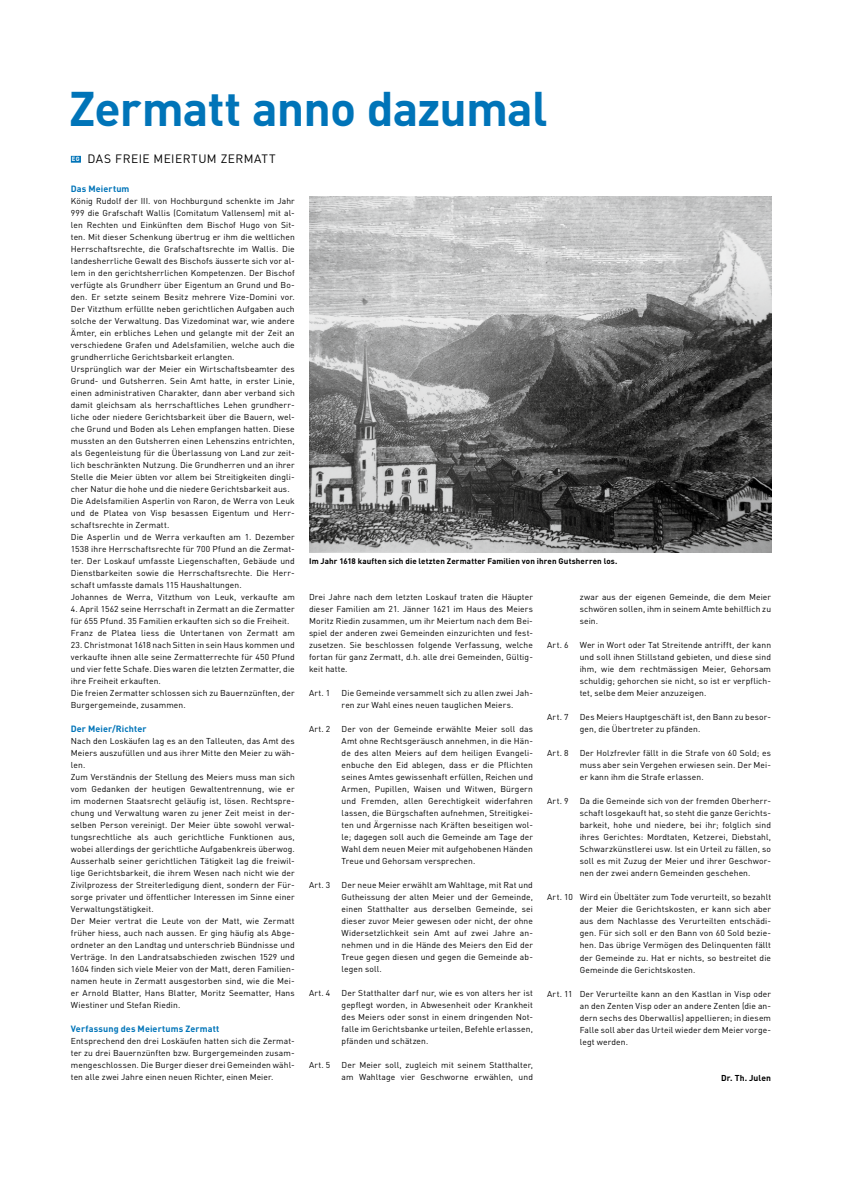
<style>
.page{position:relative;width:842px;height:1191px;background:#fff}
.page>*{position:absolute;margin:0;border:0;box-sizing:border-box;transform-origin:0 0}
.t1{font:700 48px "DIN";letter-spacing:-.02em;color:#0074b8}
.t2{font:12px "DIN";letter-spacing:.035em;color:#000}
.t3{font:700 9px "DIN";letter-spacing:.01em;color:#0074b8}
.t4{font:8.5px/12px "DIN";letter-spacing:.015em;color:#000;text-align:justify}
.t5{font:700 8.5px "DIN";letter-spacing:.015em;color:#000}
.t6{font:700 8px "DIN";letter-spacing:.015em;color:#000}
.s1{font-weight:700;font-size:6px;color:#fff}
</style>
<div class="page">
<div style="left:71px;top:156px;width:10px;height:7px;background:#0074b8"></div>
<img style="left:309px;top:196px;width:462px;height:356px">
<h1 class="t1" style="left:69px;top:78px;width:480px">Zermatt anno dazumal</h1>
<h2 class="t2" style="left:72px;top:151px;width:205px"><span class="s1">EG</span> DAS FREIE MEIERTUM ZERMATT</h2>
<p class="t3" style="left:71px;top:183px;width:60px">Das Meiertum</p>
<p class="t4" style="left:71px;top:195px;width:225px;text-align:left">König Rudolf der III. von Hochburgund schenkte im Jahr 999 die Grafschaft Wallis (Comitatum Vallensem) mit al&shy;len Rechten und Einkünften dem Bischof Hugo von Sit&shy;ten. Mit dieser Schenkung übertrug er ihm die weltlichen Herrschaftsrechte, die Grafschaftsrechte im Wallis. Die landesherrliche Gewalt des Bischofs äusserte sich vor al&shy;lem in den gerichtsherrlichen Kompetenzen. Der Bischof verfügte als Grundherr über Eigentum an Grund und Bo&shy;den. Er setzte seinem Besitz mehrere Vize-Domini vor.<br>Der Vitzthum erfüllte neben gerichtlichen Aufgaben auch solche der Verwaltung. Das Vizedominat war, wie andere Ämter, ein erbliches Lehen und gelangte mit der Zeit an verschiedene Grafen und Adelsfamilien, welche auch die grundherrliche Gerichtsbarkeit erlangten.<br>Ursprünglich war der Meier ein Wirtschaftsbeamter des Grund- und Gutsherren. Sein Amt hatte, in erster Linie, einen administrativen Charakter, dann aber verband sich damit gleichsam als herrschaftliches Lehen grundherr&shy;liche oder niedere Gerichtsbarkeit über die Bauern, wel&shy;che Grund und Boden als Lehen empfangen hatten. Diese mussten an den Gutsherren einen Lehenszins entrichten, als Gegenleistung für die Überlassung von Land zur zeit&shy;lich beschränkten Nutzung. Die Grundherren und an ihrer Stelle die Meier übten vor allem bei Streitigkeiten dingli&shy;cher Natur die hohe und die niedere Gerichtsbarkeit aus.<br>Die Adelsfamilien Asperlin von Raron, de Werra von Leuk und de Platea von Visp besassen Eigentum und Herr&shy;schaftsrechte in Zermatt.<br>Die Asperlin und de Werra verkauften am 1. Dezember 1538 ihre Herrschaftsrechte für 700 Pfund an die Zermat&shy;ter. Der Loskauf umfasste Liegenschaften, Gebäude und Dienstbarkeiten sowie die Herrschaftsrechte. Die Herr&shy;schaft umfasste damals 115 Haushaltungen.<br>Johannes de Werra, Vitzthum von Leuk, verkaufte am</p>
<p class="t4" style="left:71px;top:603px;width:225px;text-align:left">4. April 1562 seine Herrschaft in Zermatt an die Zermatter für 655 Pfund. 35 Familien erkauften sich so die Freiheit.<br>Franz de Platea liess die Untertanen von Zermatt am</p>
<p class="t4" style="left:71px;top:639px;width:225px;text-align:left">23. Christmonat 1618 nach Sitten in sein Haus kommen und verkaufte ihnen alle seine Zermatterrechte für 450 Pfund und vier fette Schafe. Dies waren die letzten Zermatter, die ihre Freiheit erkauften.<br>Die freien Zermatter schlossen sich zu Bauernzünften, der Burgergemeinde, zusammen.</p>
<p class="t3" style="left:71px;top:723px;width:77px">Der Meier/Richter</p>
<p class="t4" style="left:71px;top:735px;width:225px;text-align:left">Nach den Loskäufen lag es an den Talleuten, das Amt des Meiers auszufüllen und aus ihrer Mitte den Meier zu wäh&shy;len.<br>Zum Verständnis der Stellung des Meiers muss man sich vom Gedanken der heutigen Gewaltentrennung, wie er im modernen Staatsrecht geläufig ist, lösen. Rechtspre&shy;chung und Verwaltung waren zu jener Zeit meist in der&shy;selben Person vereinigt. Der Meier übte sowohl verwal&shy;tungsrechtliche als auch gerichtliche Funktionen aus, wobei allerdings der gerichtliche Aufgabenkreis überwog.<br>Ausserhalb seiner gerichtlichen Tätigkeit lag die freiwil&shy;lige Gerichtsbarkeit, die ihrem Wesen nach nicht wie der Zivilprozess der Streiterledigung dient, sondern der Für&shy;sorge privater und öffentlicher Interessen im Sinne einer Verwaltungstätigkeit.<br>Der Meier vertrat die Leute von der Matt, wie Zermatt früher hiess, auch nach aussen. Er ging häufig als Abge&shy;ordneter an den Landtag und unterschrieb Bündnisse und Verträge. In den Landratsabschieden zwischen 1529 und 1604 finden sich viele Meier von der Matt, deren Familien&shy;namen heute in Zermatt ausgestorben sind, wie die Mei&shy;er Arnold Blatter, Hans Blatter, Moritz Seematter, Hans Wiestiner und Stefan Riedin.</p>
<p class="t3" style="left:71px;top:1023px;width:150px">Verfassung des Meiertums Zermatt</p>
<p class="t4" style="left:71px;top:1035px;width:225px">Entsprechend den drei Loskäufen hatten sich die Zermat&shy;ter zu drei Bauernzünften bzw. Burgergemeinden zusam&shy;mengeschlossen. Die Burger dieser drei Gemeinden wähl&shy;ten alle zwei Jahre einen neuen Richter, einen Meier.</p>
<p class="t6" style="left:309px;top:556px;width:310px">Im Jahr 1618 kauften sich die letzten Zermatter Familien von ihren Gutsherren los.</p>
<p class="t4" style="left:309px;top:591px;width:225px">Drei Jahre nach dem letzten Loskauf traten die Häupter dieser Familien am 21. Jänner 1621 im Haus des Meiers Moritz Riedin zusammen, um ihr Meiertum nach dem Bei&shy;spiel der anderen zwei Gemeinden einzurichten und fest&shy;zusetzen. Sie beschlossen folgende Verfassung, welche fortan für ganz Zermatt, d.h. alle drei Gemeinden, Gültig&shy;keit hatte.</p>
<p class="t4" style="left:309px;top:687px;width:23px">Art. 1</p>
<p class="t4" style="left:342px;top:687px;width:193px">Die Gemeinde versammelt sich zu allen zwei Jah&shy;ren zur Wahl eines neuen tauglichen Meiers.</p>
<p class="t4" style="left:309px;top:723px;width:23px">Art. 2</p>
<p class="t4" style="left:342px;top:723px;width:193px">Der von der Gemeinde erwählte Meier soll das Amt ohne Rechtsgeräusch annehmen, in die Hän&shy;de des alten Meiers auf dem heiligen Evangeli&shy;enbuche den Eid ablegen, dass er die Pflichten seines Amtes gewissenhaft erfüllen, Reichen und Armen, Pupillen, Waisen und Witwen, Bürgern und Fremden, allen Gerechtigkeit widerfahren lassen, die Bürgschaften aufnehmen, Streitigkei&shy;ten und Ärgernisse nach Kräften beseitigen wol&shy;le; dagegen soll auch die Gemeinde am Tage der Wahl dem neuen Meier mit aufgehobenen Händen Treue und Gehorsam versprechen.</p>
<p class="t4" style="left:309px;top:879px;width:23px">Art. 3</p>
<p class="t4" style="left:342px;top:879px;width:193px">Der neue Meier erwählt am Wahltage, mit Rat und Gutheissung der alten Meier und der Gemeinde, einen Statthalter aus derselben Gemeinde, sei dieser zuvor Meier gewesen oder nicht, der ohne Widersetzlichkeit sein Amt auf zwei Jahre an&shy;nehmen und in die Hände des Meiers den Eid der Treue gegen diesen und gegen die Gemeinde ab&shy;legen soll.</p>
<p class="t4" style="left:309px;top:987px;width:23px">Art. 4</p>
<p class="t4" style="left:342px;top:987px;width:193px">Der Statthalter darf nur, wie es von alters her ist gepflegt worden, in Abwesenheit oder Krankheit des Meiers oder sonst in einem dringenden Not&shy;falle im Gerichtsbanke urteilen, Befehle erlassen, pfänden und schätzen.</p>
<p class="t4" style="left:309px;top:1059px;width:23px">Art. 5</p>
<p class="t4" style="left:342px;top:1059px;width:193px">Der Meier soll, zugleich mit seinem Statthalter, am Wahltage vier Geschworne erwählen, und</p>
<p class="t4" style="left:580px;top:591px;width:193px">zwar aus der eigenen Gemeinde, die dem Meier schwören sollen, ihm in seinem Amte behilflich zu sein.</p>
<p class="t4" style="left:547px;top:639px;width:23px">Art. 6</p>
<p class="t4" style="left:580px;top:639px;width:193px">Wer in Wort oder Tat Streitende antrifft, der kann und soll ihnen Stillstand gebieten, und diese sind ihm, wie dem rechtmässigen Meier, Gehorsam schuldig; gehorchen sie nicht, so ist er verpflich&shy;tet, selbe dem Meier anzuzeigen.</p>
<p class="t4" style="left:547px;top:711px;width:23px">Art. 7</p>
<p class="t4" style="left:580px;top:711px;width:193px">Des Meiers Hauptgeschäft ist, den Bann zu besor&shy;gen, die Übertreter zu pfänden.</p>
<p class="t4" style="left:547px;top:747px;width:23px">Art. 8</p>
<p class="t4" style="left:580px;top:747px;width:193px">Der Holzfrevler fällt in die Strafe von 60 Sold; es muss aber sein Vergehen erwiesen sein. Der Mei&shy;er kann ihm die Strafe erlassen.</p>
<p class="t4" style="left:547px;top:795px;width:23px">Art. 9</p>
<p class="t4" style="left:580px;top:795px;width:193px">Da die Gemeinde sich von der fremden Oberherr&shy;schaft losgekauft hat, so steht die ganze Gerichts&shy;barkeit, hohe und niedere, bei ihr; folglich sind ihres Gerichtes: Mordtaten, Ketzerei, Diebstahl, Schwarzkünstlerei usw. Ist ein Urteil zu fällen, so soll es mit Zuzug der Meier und ihrer Geschwor&shy;nen der zwei andern Gemeinden geschehen.</p>
<p class="t4" style="left:580px;top:891px;width:193px;text-indent:-33px">Art. 10 Wird ein Übeltäter zum Tode verurteilt, so bezahlt der Meier die Gerichtskosten, er kann sich aber aus dem Nachlasse des Verurteilten entschädi&shy;gen. Für sich soll er den Bann von 60 Sold bezie&shy;hen. Das übrige Vermögen des Delinquenten fällt der Gemeinde zu. Hat er nichts, so bestreitet die Gemeinde die Gerichtskosten.</p>
<p class="t4" style="left:580px;top:987px;width:193px;text-indent:-33px">Art. 11 Der Verurteilte kann an den Kastlan in Visp oder an den Zenten Visp oder an andere Zenten (die an&shy;dern sechs des Oberwallis) appellieren; in diesem Falle soll aber das Urteil wieder dem Meier vorge&shy;legt werden.</p>
<p class="t5" style="left:721px;top:1072px;width:51px">Dr. Th. Julen</p>
</div>
